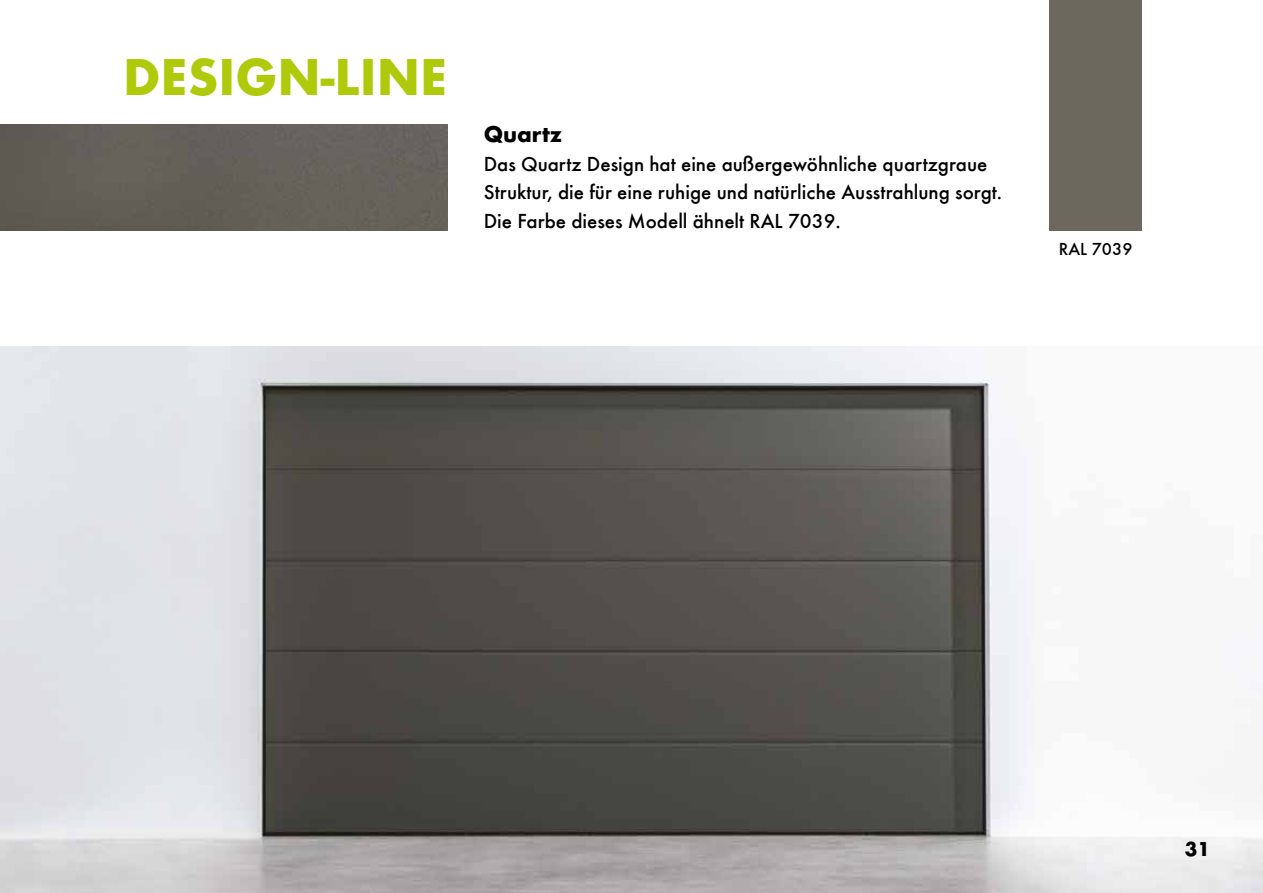
<style>
.page{position:relative;width:1263px;height:893px;background:#fff}
.page>*{position:absolute;margin:0;border:0;box-sizing:border-box;transform-origin:0 0}
.t1{font:700 47.7px "Futura";color:#afca0b}
.t2{font:500 21px/28.5px "Futura T";color:#000}
.t3{font:700 21px "Futura";color:#000}
.t4{font:700 21px "Futura";color:#000}
.t5{font:500 18px "Futura T";color:#000}
</style>
<div class="page">
<img style="left:0;top:346px;width:1263px;height:547px">
<div style="left:0;top:124px;width:447px;height:107px;background:#656159"></div>
<div style="left:1050px;top:0;width:92px;height:231px;background:#6c685e"></div>
<h1 class="t1" style="left:123px;top:42px;width:326px">DESIGN-LINE</h1>
<p class="t3" style="left:484px;top:119px;width:80px">Quartz</p>
<p class="t2" style="left:484px;top:149px;width:520px">Das Quartz Design hat eine außergewöhnliche quartzgraue<br>Struktur, die für eine ruhige und natürliche Ausstrahlung sorgt.<br>Die Farbe dieses Modell ähnelt RAL 7039.</p>
<p class="t5" style="left:1059px;top:239px;width:75px">RAL 7039</p>
<p class="t4" style="left:1185px;top:838px;width:27px">31</p>
</div>
